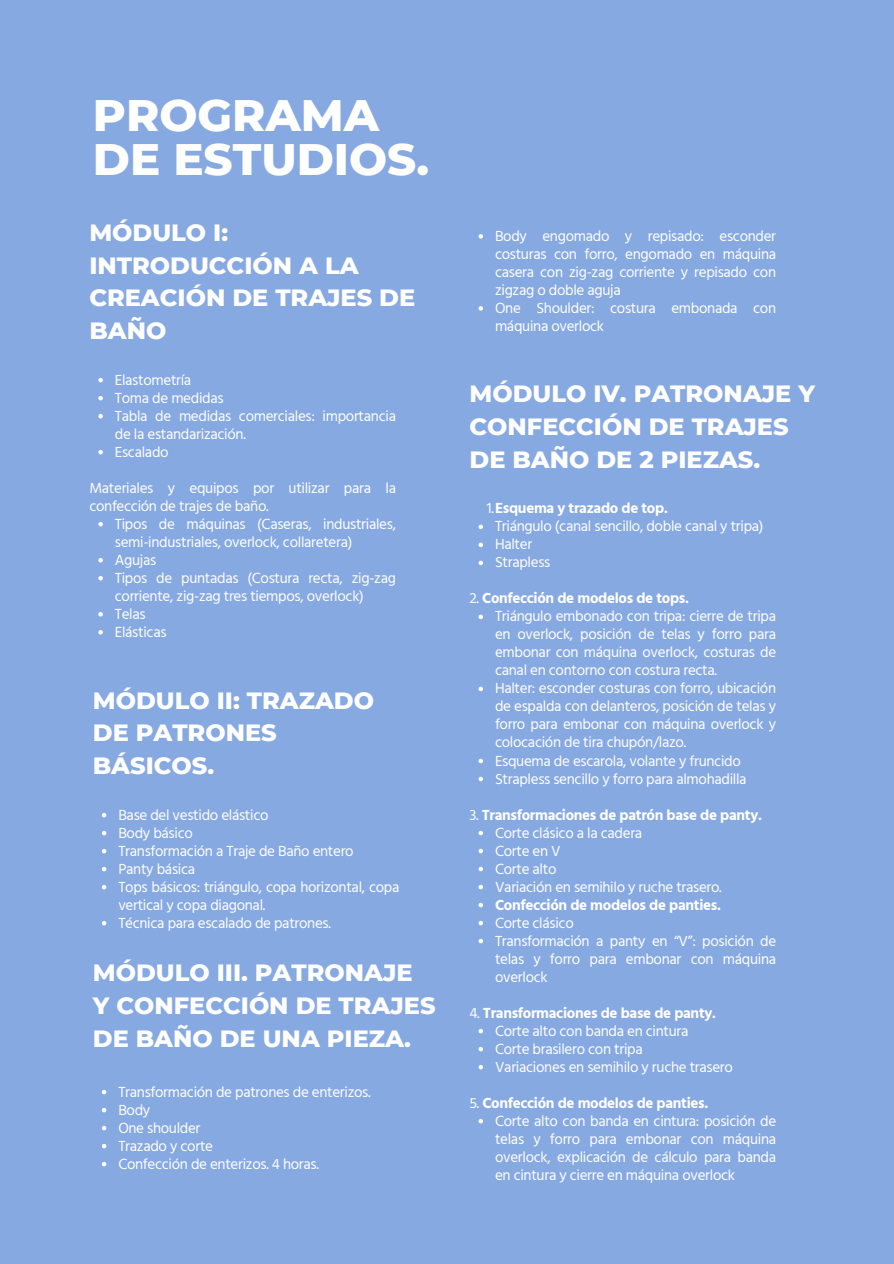
<style>
.page{position:relative;width:894px;height:1264px;background:#fff}
.page>*{position:absolute;margin:0;border:0;box-sizing:border-box;transform-origin:0 0}
.t1{font:800 45px/43.8px "Montserrat";color:#fff}
.t2{font:800 24px/32.7px "Montserrat";color:#fff}
.t3{font:15px/18px "Hind Madurai";letter-spacing:-.02em;color:#fff}
.t4{font:700 15px "Hind Madurai";letter-spacing:-.02em;color:#fff}
.s1{font-weight:400}
</style>
<div class="page">
<div style="left:0;top:0;width:893px;height:1263px;background:#87a9e2"></div>
<svg style="left:98px;top:378px;width:5px;height:4px"></svg>
<svg style="left:98px;top:396px;width:5px;height:4px"></svg>
<svg style="left:98px;top:414px;width:5px;height:4px"></svg>
<svg style="left:98px;top:450px;width:5px;height:4px"></svg>
<svg style="left:98px;top:522px;width:5px;height:4px"></svg>
<svg style="left:98px;top:558px;width:5px;height:4px"></svg>
<svg style="left:98px;top:576px;width:5px;height:4px"></svg>
<svg style="left:98px;top:612px;width:5px;height:4px"></svg>
<svg style="left:98px;top:630px;width:5px;height:4px"></svg>
<svg style="left:102px;top:1089px;width:4px;height:5px"></svg>
<svg style="left:102px;top:1108px;width:4px;height:4px"></svg>
<svg style="left:102px;top:1126px;width:4px;height:4px"></svg>
<svg style="left:102px;top:1144px;width:4px;height:4px"></svg>
<svg style="left:102px;top:1162px;width:4px;height:4px"></svg>
<svg style="left:102px;top:813px;width:4px;height:4px"></svg>
<svg style="left:102px;top:831px;width:4px;height:4px"></svg>
<svg style="left:102px;top:849px;width:4px;height:4px"></svg>
<svg style="left:102px;top:867px;width:4px;height:4px"></svg>
<svg style="left:102px;top:885px;width:4px;height:4px"></svg>
<svg style="left:102px;top:921px;width:4px;height:4px"></svg>
<svg style="left:478px;top:524px;width:5px;height:5px"></svg>
<svg style="left:478px;top:542px;width:5px;height:5px"></svg>
<svg style="left:478px;top:560px;width:5px;height:5px"></svg>
<svg style="left:478px;top:614px;width:5px;height:5px"></svg>
<svg style="left:478px;top:686px;width:5px;height:5px"></svg>
<svg style="left:478px;top:758px;width:5px;height:5px"></svg>
<svg style="left:478px;top:776px;width:5px;height:5px"></svg>
<svg style="left:478px;top:830px;width:5px;height:5px"></svg>
<svg style="left:478px;top:848px;width:5px;height:5px"></svg>
<svg style="left:478px;top:866px;width:5px;height:5px"></svg>
<svg style="left:478px;top:884px;width:5px;height:5px"></svg>
<svg style="left:478px;top:902px;width:5px;height:5px"></svg>
<svg style="left:478px;top:920px;width:5px;height:5px"></svg>
<svg style="left:478px;top:938px;width:5px;height:5px"></svg>
<svg style="left:478px;top:1029px;width:5px;height:4px"></svg>
<svg style="left:478px;top:1047px;width:5px;height:4px"></svg>
<svg style="left:478px;top:1065px;width:5px;height:4px"></svg>
<svg style="left:478px;top:1119px;width:5px;height:4px"></svg>
<svg style="left:478px;top:234px;width:5px;height:5px"></svg>
<svg style="left:478px;top:306px;width:5px;height:5px"></svg>
<h1 class="t1" style="left:93px;top:93px;width:338px">PROGRAMA<br>DE ESTUDIOS.</h1>
<p class="t2" style="left:89px;top:216px;width:327px">MÓDULO I:<br>INTRODUCCIÓN A LA<br>CREACIÓN DE TRAJES DE<br>BAÑO</p>
<h2 class="t3" style="left:115px;top:371px;width:78px">Elastometría</h2>
<p class="t3" style="left:115px;top:389px;width:110px">Toma de medidas</p>
<p class="t3" style="left:115px;top:407px;width:282px">Tabla de medidas comerciales: importancia de la estandarización.</p>
<p class="t3" style="left:115px;top:443px;width:55px">Escalado</p>
<p class="t3" style="left:89px;top:479px;width:308px">Materiales y equipos por utilizar para la confección de trajes de baño.</p>
<p class="t3" style="left:115px;top:515px;width:282px">Tipos de máquinas (Caseras, industriales, semi-industriales, overlock, collaretera)</p>
<p class="t3" style="left:115px;top:551px;width:43px">Agujas</p>
<p class="t3" style="left:115px;top:569px;width:282px">Tipos de puntadas (Costura recta, zig-zag corriente, zig-zag tres tiempos, overlock)</p>
<p class="t3" style="left:115px;top:605px;width:32px">Telas</p>
<p class="t3" style="left:115px;top:623px;width:53px">Elásticas</p>
<p class="t2" style="left:93px;top:683px;width:282px">MÓDULO II: TRAZADO<br>DE PATRONES<br>BÁSICOS.</p>
<p class="t3" style="left:118px;top:806px;width:152px">Base del vestido elástico</p>
<h2 class="t3" style="left:118px;top:824px;width:76px">Body básico</h2>
<p class="t3" style="left:118px;top:842px;width:237px">Transformación a Traje de Baño entero</p>
<p class="t3" style="left:118px;top:860px;width:78px">Panty básica</p>
<p class="t3" style="left:118px;top:878px;width:282px">Tops básicos: triángulo, copa horizontal, copa vertical y copa diagonal.</p>
<p class="t3" style="left:118px;top:914px;width:214px">Técnica para escalado de patrones.</p>
<p class="t2" style="left:93px;top:956px;width:344px">MÓDULO III. PATRONAJE<br>Y CONFECCIÓN DE TRAJES<br>DE BAÑO DE UNA PIEZA.</p>
<h2 class="t3" style="left:118px;top:1083px;width:254px">Transformación de patrones de enterizos.</h2>
<p class="t3" style="left:118px;top:1101px;width:33px">Body</p>
<p class="t3" style="left:118px;top:1119px;width:84px">One shoulder</p>
<p class="t3" style="left:118px;top:1137px;width:96px">Trazado y corte</p>
<p class="t3" style="left:118px;top:1155px;width:202px">Confección de enterizos. 4 horas.</p>
<p class="t3" style="left:495px;top:227px;width:282px;text-align:justify">Body engomado y repisado: esconder costuras con forro, engomado en máquina casera con zig-zag corriente y repisado con zigzag o doble aguja</p>
<p class="t3" style="left:495px;top:299px;width:282px">One Shoulder: costura embonada con máquina overlock</p>
<p class="t2" style="left:469px;top:377px;width:347px">MÓDULO IV. PATRONAJE Y<br>CONFECCIÓN DE TRAJES<br>DE BAÑO DE 2 PIEZAS.</p>
<p class="t4" style="left:486px;top:498px;width:182px"><span class="s1">1.</span>Esquema y trazado de top.</p>
<p class="t3" style="left:495px;top:518px;width:270px">Triángulo (canal sencillo, doble canal y tripa)</p>
<h2 class="t3" style="left:495px;top:536px;width:39px">Halter</h2>
<p class="t3" style="left:495px;top:554px;width:57px">Strapless</p>
<p class="t4" style="left:469px;top:588px;width:221px"><span class="s1">2.</span> Confección de modelos de tops.</p>
<p class="t3" style="left:495px;top:608px;width:282px;text-align:justify">Triángulo embonado con tripa: cierre de tripa en overlock, posición de telas y forro para embonar con máquina overlock, costuras de canal en contorno con costura recta.</p>
<p class="t3" style="left:495px;top:680px;width:282px;text-align:justify">Halter: esconder costuras con forro, ubicación de espalda con delanteros, posición de telas y forro para embonar con máquina overlock y colocación de tira chupón/lazo.</p>
<p class="t3" style="left:495px;top:752px;width:247px">Esquema de escarola, volante y fruncido</p>
<p class="t3" style="left:495px;top:770px;width:253px">Strapless sencillo y forro para almohadilla</p>
<p class="t4" style="left:469px;top:804px;width:294px"><span class="s1">3.</span> Transformaciones de patrón base de panty.</p>
<p class="t3" style="left:495px;top:824px;width:149px">Corte clásico a la cadera</p>
<p class="t3" style="left:495px;top:842px;width:67px">Corte en V</p>
<p class="t3" style="left:495px;top:860px;width:63px">Corte alto</p>
<p class="t3" style="left:495px;top:878px;width:228px">Variación en semihilo y ruche trasero.</p>
<p class="t4" style="left:495px;top:894px;width:227px">Confección de modelos de panties.</p>
<p class="t3" style="left:495px;top:914px;width:80px">Corte clásico</p>
<p class="t3" style="left:495px;top:932px;width:282px;text-align:justify">Transformación a panty en “V”: posición de telas y forro para embonar con máquina overlock</p>
<p class="t4" style="left:469px;top:1002px;width:248px"><span class="s1">4.</span> Transformaciones de base de panty.</p>
<p class="t3" style="left:495px;top:1022px;width:195px">Corte alto con banda en cintura</p>
<p class="t3" style="left:495px;top:1040px;width:149px">Corte brasilero con tripa</p>
<p class="t3" style="left:495px;top:1058px;width:239px">Variaciones en semihilo y ruche trasero</p>
<p class="t4" style="left:469px;top:1092px;width:240px"><span class="s1">5.</span> Confección de modelos de panties.</p>
<p class="t3" style="left:495px;top:1112px;width:282px;text-align:justify">Corte alto con banda en cintura: posición de telas y forro para embonar con máquina overlock, explicación de cálculo para banda en cintura y cierre en máquina overlock</p>
</div>
